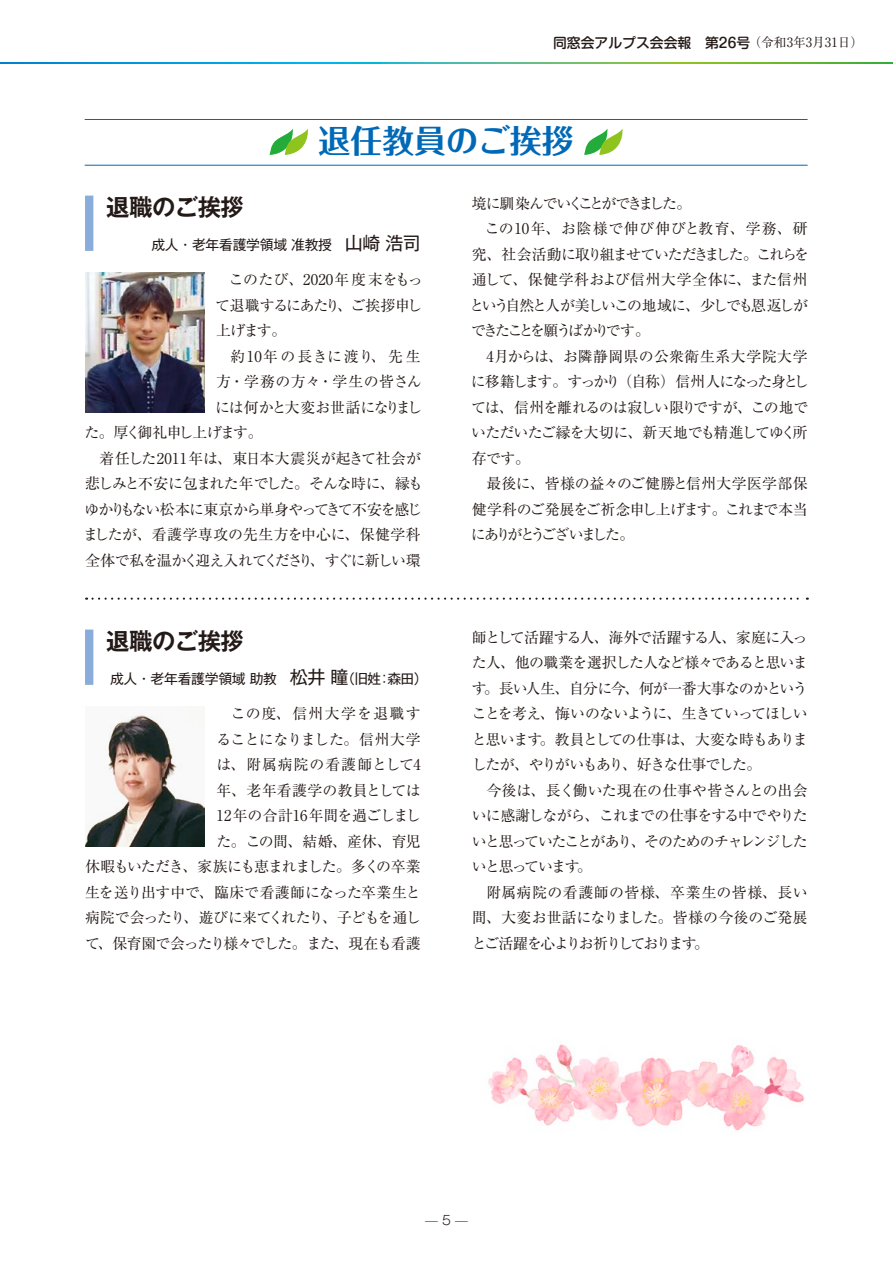
<style>
.page{position:relative;width:893px;height:1263px;background:#fff}
.page>*{position:absolute;margin:0;border:0;box-sizing:border-box;transform-origin:0 0}
.t1{font:700 31.95px "Folk Pro";color:#0069b7}
.t2{font:700 23.4px "Gothic MB101 Pro De";letter-spacing:-.025em;color:#231916}
.t3{font:14.85px/25.5px "Ryumin Pro";letter-spacing:-.05em;color:#231916;text-align:justify}
.t4{font:14.85px/25.5px "Ryumin Pro";letter-spacing:-.03em;color:#231916;text-align:right}
.t5{font:14.85px "Ryumin Pro";letter-spacing:-.125em;color:#231916}
.t6{font:14.85px "Ryumin Pro";letter-spacing:.04em;color:#231916}
.t7{font:14.85px "Ryumin Pro";letter-spacing:-.085em;color:#231916}
.t8{font:14.85px "Ryumin Pro";letter-spacing:-.08em;color:#231916}
.t9{font:14.85px "Ryumin Pro";letter-spacing:-.11em;color:#231916}
.t10{font:14.85px "Ryumin Pro";letter-spacing:.01em;color:#231916}
.t11{font:14.85px "Ryumin Pro";letter-spacing:-.07em;color:#231916}
.t12{font:14.85px "Ryumin Pro";letter-spacing:.02em;color:#231916}
.t13{font:14.85px "Ryumin Pro";letter-spacing:.045em;color:#231916}
.t14{font:14.85px "Ryumin Pro";letter-spacing:.025em;color:#231916}
.t15{font:14.85px "Ryumin Pro";letter-spacing:-.115em;color:#231916}
.t16{font:14.85px "Ryumin Pro";letter-spacing:.035em;color:#231916}
.t17{font:14.85px "Ryumin Pro";letter-spacing:-.195em;color:#231916}
.t18{font:14.85px "Ryumin Pro";letter-spacing:.09em;color:#231916}
.t19{font:14.85px "Ryumin Pro";letter-spacing:-.165em;color:#231916}
.t20{font:13.8px "Gothic MB101 Pro";letter-spacing:-.02em;color:#231916}
.t21{font:500 13.8px "Shin M Go Pro";color:#231916}
.t22{font:300 12.75px "Gothic MB101 Pro";color:#231916}
.s1{font-family:"Ryumin Pro";font-weight:400;font-size:12.75px}
.s2{font-size:18px}
</style>
<div class="page">
<svg style="left:0;top:63px;width:893px;height:1px"></svg>
<div style="left:85px;top:630px;width:8px;height:55px;background:#89acda"></div>
<svg style="left:270px;top:129px;width:38px;height:26px"></svg>
<svg style="left:584px;top:129px;width:39px;height:26px"></svg>
<hr style="left:85px;top:165px;width:723px;height:1px;background:#0069b7">
<hr style="left:85px;top:119px;width:723px;height:1px;background:#0069b7">
<div style="left:85px;top:196px;width:8px;height:55px;background:#89acda"></div>
<img style="left:85px;top:272px;width:119px;height:140px">
<svg style="left:86px;top:598px;width:722px;height:2px"></svg>
<img style="left:85px;top:706px;width:119px;height:140px">
<img style="left:488px;top:1044px;width:316px;height:87px">
<p class="t21" style="left:553px;top:31px;width:312px">同窓会アルプス会会報　第26号 <span class="s1">（令和3年3月31日）</span></p>
<h1 class="t1" style="left:319px;top:114px;width:257px">退任教員のご挨拶</h1>
<h2 class="t2" style="left:106px;top:188px;width:139px">退職のご挨拶</h2>
<p class="t20" style="left:151px;top:233px;width:271px">成人・老年看護学領域 准教授　<span class="s2">山崎 浩司</span></p>
<p class="t3" style="left:215px;top:266px;width:209px;text-indent:14px">このたび、2020年度末をもって退職するにあたり、ご挨拶申し上げます。</p>
<p class="t18" style="left:231px;top:345px;width:192px">約10年の長きに渡り、先生</p>
<p class="t16" style="left:216px;top:370px;width:207px">方・学務の方々・学生の皆さん</p>
<p class="t3" style="left:215px;top:393px;width:208px">には何かと大変お世話になりまし</p>
<p class="t5" style="left:84px;top:421px;width:180px">た。厚く御礼申し上げます。</p>
<p class="t10" style="left:100px;top:447px;width:323px">着任した2011年は、東日本大震災が起きて社会が</p>
<p class="t3" style="left:85px;top:470px;width:340px">悲しみと不安に包まれた年でした。そんな時に、縁も</p>
<p class="t7" style="left:84px;top:498px;width:339px">ゆかりもない松本に東京から単身やってきて不安を感じ</p>
<p class="t12" style="left:83px;top:523px;width:339px">ましたが、看護学専攻の先生方を中心に、保健学科</p>
<p class="t8" style="left:85px;top:549px;width:337px">全体で私を温かく迎え入れてくださり、すぐに新しい環</p>
<h2 class="t2" style="left:106px;top:622px;width:139px">退職のご挨拶</h2>
<p class="t20" style="left:110px;top:667px;width:319px">成人・老年看護学領域 助教　<span class="s2">松井 瞳</span>（旧姓：森田）</p>
<p class="t4" style="left:85px;top:700px;width:337px">この度、信州大学を退職す<br>ることになりました。信州大学<br>は、附属病院の看護師として4<br>年、老年看護学の教員としては<br>12年の合計16年間を過ごしまし<br>た。この間、結婚、産休、育児<br>休暇もいただき、家族にも恵まれました。多くの卒業生を送り出す中で、臨床で看護師になった卒業生と病院で会ったり、遊びに来てくれたり、子どもを通して、保育園で会ったり様々でした。また、現在も看護</p>
<p class="t15" style="left:472px;top:191px;width:221px">境に馴染んでいくことができました。</p>
<p class="t13" style="left:485px;top:217px;width:324px">この10年、お陰様で伸び伸びと教育、学務、研</p>
<p class="t9" style="left:472px;top:242px;width:339px">究、社会活動に取り組ませていただきました。これらを</p>
<p class="t6" style="left:472px;top:268px;width:337px">通して、保健学科および信州大学全体に、また信州</p>
<p class="t5" style="left:469px;top:293px;width:340px">という自然と人が美しいこの地域に、少しでも恩返しが</p>
<p class="t17" style="left:471px;top:319px;width:180px">できたことを願うばかりです。</p>
<p class="t6" style="left:486px;top:344px;width:323px">4月からは、お隣静岡県の公衆衛生系大学院大学</p>
<p class="t5" style="left:471px;top:370px;width:339px">に移籍します。すっかり（自称）信州人になった身とし</p>
<p class="t11" style="left:471px;top:395px;width:339px">ては、信州を離れるのは寂しい限りですが、この地で</p>
<p class="t3" style="left:471px;top:419px;width:338px">いただいたご縁を大切に、新天地でも精進してゆく所</p>
<p class="t3" style="left:472px;top:444px;width:60px">存です。</p>
<p class="t14" style="left:486px;top:472px;width:323px">最後に、皆様の益々のご健勝と信州大学医学部保</p>
<p class="t3" style="left:472px;top:495px;width:337px">健学科のご発展をご祈念申し上げます。これまで本当</p>
<p class="t19" style="left:471px;top:523px;width:165px">にありがとうございました。</p>
<p class="t3" style="left:472px;top:623px;width:337px">師として活躍する人、海外で活躍する人、家庭に入った人、他の職業を選択した人など様々であると思います。長い人生、自分に今、何が一番大事なのかということを考え、悔いのないように、生きていってほしいと思います。教員としての仕事は、大変な時もありましたが、やりがいもあり、好きな仕事でした。</p>
<p class="t3" style="left:472px;top:776px;width:337px;text-indent:15px">今後は、長く働いた現在の仕事や皆さんとの出会いに感謝しながら、これまでの仕事をする中でやりたいと思っていたことがあり、そのためのチャレンジしたいと思っています。</p>
<p class="t3" style="left:472px;top:878px;width:337px;text-indent:15px">附属病院の看護師の皆様、卒業生の皆様、長い間、大変お世話になりました。皆様の今後のご発展とご活躍を心よりお祈りしております。</p>
<p class="t22" style="left:425px;top:1210px;width:44px">— 5 —</p>
</div>
